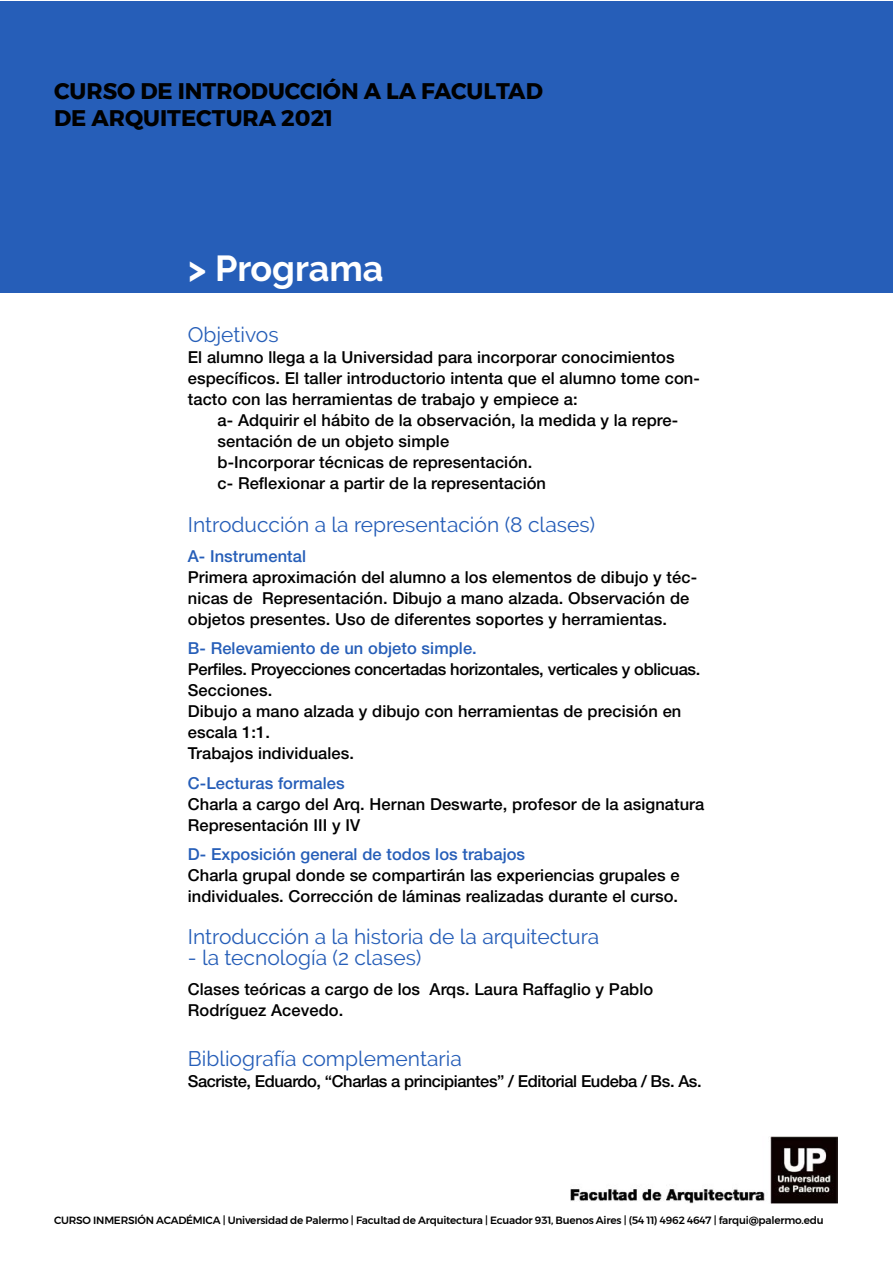
<style>
.page{position:relative;width:893px;height:1263px;background:#fff}
.page>*{position:absolute;margin:0;border:0;box-sizing:border-box;transform-origin:0 0}
.t1{font:700 36px "Raleway";color:#fff}
.t2{font:700 22.5px/27px "Montserrat";color:#000}
.t3{font:21px "Raleway";color:#265eb8}
.t4{font:500 16.5px/21px "Helvetica Neue LT Std";letter-spacing:.005em;color:#000}
.t5{font:500 16.5px "Helvetica Neue LT Std";letter-spacing:.005em;color:#265eb8}
.t6{font:500 16.5px "Helvetica Neue LT Std";letter-spacing:-.025em;color:#000}
.t7{font:500 10.5px "Montserrat";letter-spacing:-.02em;color:#000}
</style>
<div class="page">
<img style="left:570px;top:1136px;width:268px;height:68px">
<div style="left:0;top:1px;width:892px;height:292px;background:#265eb8"></div>
<h2 class="t2" style="left:54px;top:78px;width:490px">CURSO DE INTRODUCCIÓN A LA FACULTAD<br>DE ARQUITECTURA 2021</h2>
<h1 class="t1" style="left:188px;top:248px;width:197px">&gt; Programa</h1>
<p class="t3" style="left:188px;top:322px;width:92px">Objetivos</p>
<p class="t4" style="left:188px;top:346px;width:513px">El alumno llega a la Universidad para incorporar conocimientos específicos. El taller introductorio intenta que el alumno tome con&shy;tacto con las herramientas de trabajo y empiece a:</p>
<p class="t4" style="left:218px;top:409px;width:462px">a- Adquirir el hábito de la observación, la medida y la repre&shy;sentación de un objeto simple<br>b-Incorporar técnicas de representación.<br>c- Reflexionar a partir de la representación</p>
<p class="t3" style="left:188px;top:512px;width:409px">Introducción a la representación (8 clases)</p>
<p class="t5" style="left:188px;top:546px;width:120px">A- Instrumental</p>
<p class="t4" style="left:188px;top:566px;width:511px">Primera aproximación del alumno a los elementos de dibujo y téc&shy;nicas de Representación. Dibujo a mano alzada. Observación de objetos presentes. Uso de diferentes soportes y herramientas.</p>
<p class="t5" style="left:188px;top:638px;width:290px">B- Relevamiento de un objeto simple.</p>
<p class="t4" style="left:188px;top:658px;width:514px">Perfiles. Proyecciones concertadas horizontales, verticales y oblicuas.<br>Secciones.<br>Dibujo a mano alzada y dibujo con herramientas de precisión en escala 1:1.<br>Trabajos individuales.</p>
<p class="t5" style="left:188px;top:773px;width:158px">C-Lecturas formales</p>
<p class="t4" style="left:188px;top:793px;width:518px">Charla a cargo del Arq. Hernan Deswarte, profesor de la asignatura<br>Representación III y IV</p>
<p class="t5" style="left:188px;top:844px;width:339px">D- Exposición general de todos los trabajos</p>
<p class="t4" style="left:188px;top:865px;width:493px">Charla grupal donde se compartirán las experiencias grupales e individuales. Corrección de láminas realizadas durante el curso.</p>
<p class="t3" style="left:188px;top:924px;width:413px">Introducción a la historia de la arquitectura</p>
<p class="t3" style="left:188px;top:945px;width:235px">- la tecnología (2 clases)</p>
<p class="t4" style="left:188px;top:978px;width:467px">Clases teóricas a cargo de los Arqs. Laura Raffaglio y Pablo<br>Rodríguez Acevedo.</p>
<p class="t3" style="left:188px;top:1046px;width:276px">Bibliografía complementaria</p>
<p class="t6" style="left:188px;top:1071px;width:515px">Sacriste, Eduardo, “Charlas a principiantes” / Editorial Eudeba / Bs. As.</p>
<p class="t7" style="left:54px;top:1212px;width:771px">CURSO INMERSIÓN ACADÉMICA | Universidad de Palermo | Facultad de Arquitectura | Ecuador 931, Buenos Aires | (54 11) 4962 4647 | farqui@palermo.edu</p>
</div>
